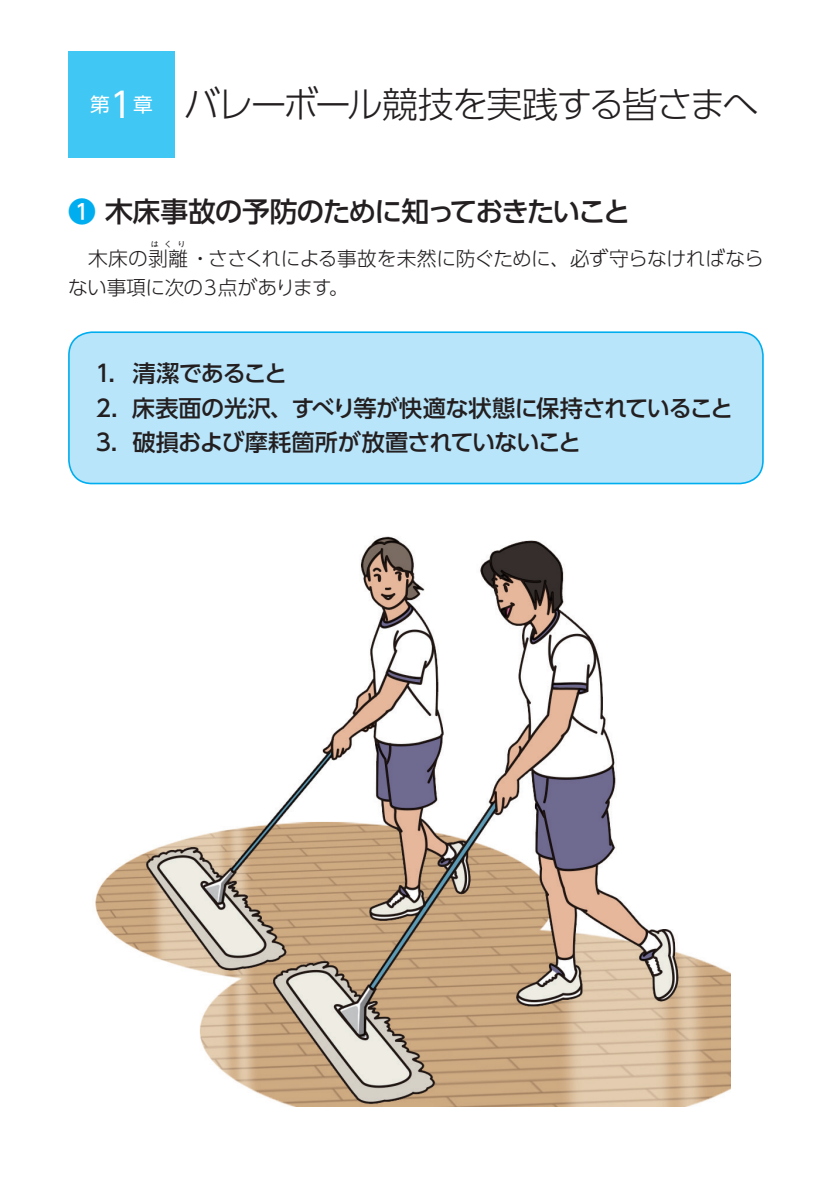
<style>
.page{position:relative;width:840px;height:1191px;background:#fff}
.page>*{position:absolute;margin:0;border:0;box-sizing:border-box;transform-origin:0 0}
.t1{font:300 36px "UD Shin Go Pr 6 N";letter-spacing:-.065em;color:#231f20}
.t2{font:500 27.8px "UD Shin Go Pr 6 N";letter-spacing:-.065em;color:#231f20}
.t3{font:500 23.2px/34.8px "UD Shin Go Pr 6 N";letter-spacing:-.03em;color:#231f20}
.t4{font:300 19.6px "UD Shin Go Pr 6 N";letter-spacing:-.02em;color:#231f20}
.t5{font:300 7.4px "UD Shin Go Pr 6 N";color:#231f20;scale:1.09 1}
.s1{font-weight:400;font-size:34.8px;color:#fff}
.s2{color:#00aeef}
</style>
<div class="page">
<div style="left:68px;top:51px;width:107px;height:107px;background:#40c7f4"></div>
<div style="left:69px;top:332px;width:693px;height:151px;background:#b9e5fa;border-radius:23px"></div>
<div style="left:68px;top:331px;width:695px;height:153px;border:2px solid #00aeef;border-radius:23px"></div>
<img style="left:95px;top:536px;width:634px;height:570px">
<h1 class="t1" style="left:90px;top:75px;width:669px"><sup>第</sup><span class="s1">1</span><sup>章</sup> バレーボール競技を実践する皆さまへ</h1>
<p class="t2" style="left:68px;top:189px;width:563px"><span class="s2">❶</span> 木床事故の予防のために知っておきたいこと</p>
<p class="t4" style="left:68px;top:242px;width:696px">　木床の剥離・ささくれによる事故を未然に防ぐために、必ず守らなければなら</p>
<p class="t5" style="left:151px;top:238px;width:33px">はくり</p>
<p class="t4" style="left:68px;top:271px;width:282px">ない事項に次の３点があります。</p>
<p class="t3" style="left:96px;top:355px;width:639px">1．清潔であること<br>2．床表面の光沢、すべり等が快適な状態に保持されていること<br>3．破損および摩耗箇所が放置されていないこと</p>
</div>
